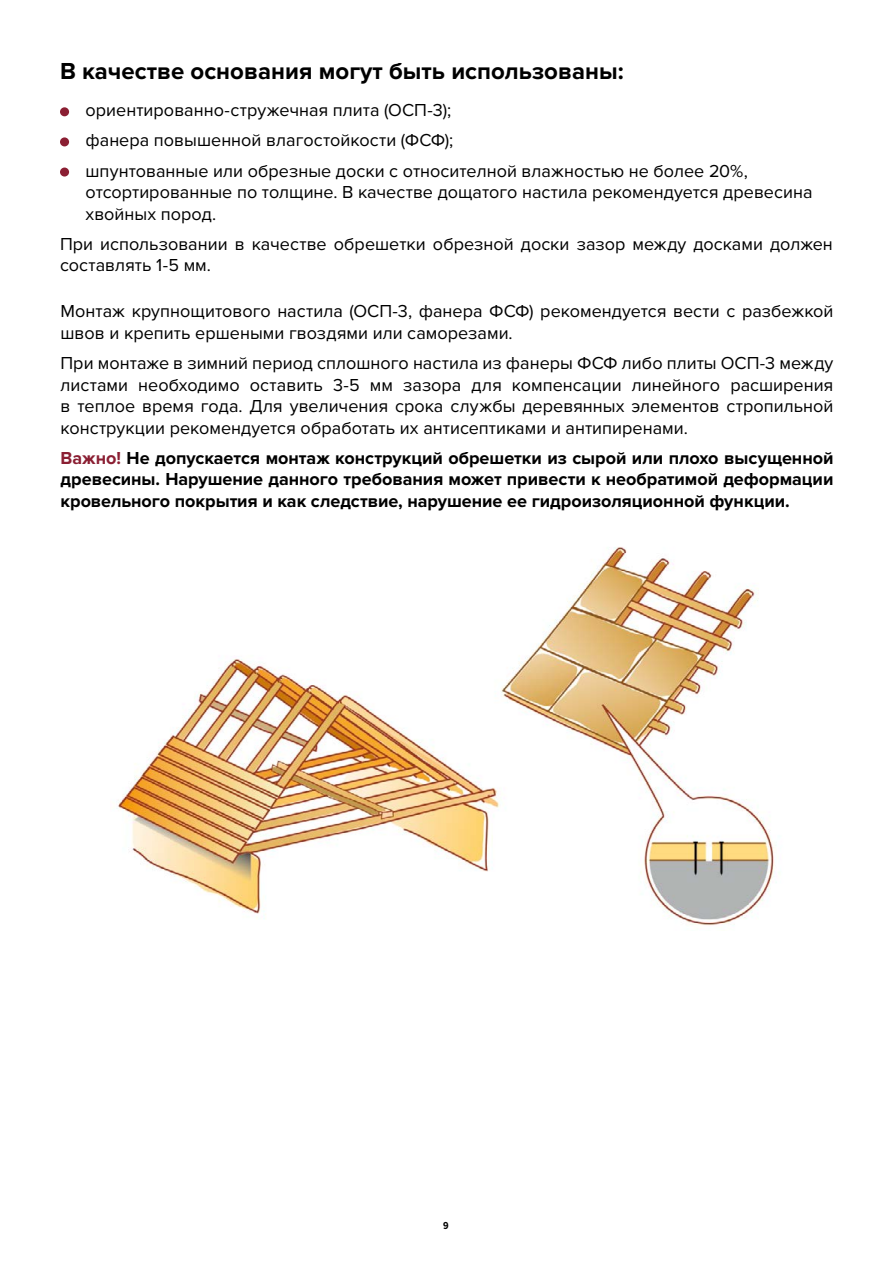
<style>
.page{position:relative;width:893px;height:1263px;background:#fff}
.page>*{position:absolute;margin:0;border:0;box-sizing:border-box;transform-origin:0 0}
.t1{font:700 24px "Proxima Nova";color:#000}
.t2{font:18px/21.6px "Proxima Nova";color:#000}
.t3{font:700 18px/21.6px "Proxima Nova";color:#000;text-align:justify}
.t4{font:700 10.5px "Proxima Nova Cond";color:#000}
.s1{color:#8b1f33}
</style>
<div class="page">
<img style="left:117px;top:547px;width:660px;height:379px">
<div style="left:60px;top:107px;width:9px;height:9px;background:#8b1f33;border-radius:50%"></div>
<div style="left:60px;top:137px;width:9px;height:9px;background:#8b1f33;border-radius:50%"></div>
<div style="left:60px;top:168px;width:9px;height:9px;background:#8b1f33;border-radius:50%"></div>
<h1 class="t1" style="left:60px;top:57px;width:565px">В качестве основания могут быть использованы:</h1>
<p class="t2" style="left:86px;top:96px;width:664px;line-height:30.2px">ориентированно-стружечная плита (ОСП-3);<br>фанера повышенной влагостойкости (ФСФ);<br>шпунтованные или обрезные доски с относителной влажностью не более 20%,</p>
<p class="t2" style="left:86px;top:182px;width:728px">отсортированные по толщине. В качестве дощатого настила рекомендуется древесина хвойных пород.</p>
<p class="t2" style="left:60px;top:233px;width:774px">При использовании в качестве обрешетки обрезной доски зазор между досками должен составлять 1‑5 мм.</p>
<p class="t2" style="left:60px;top:301px;width:774px">Монтаж крупнощитового настила (ОСП-3, фанера ФСФ) рекомендуется вести с разбежкой швов и крепить ершеными гвоздями или саморезами.</p>
<p class="t2" style="left:60px;top:352px;width:774px;text-align:justify">При монтаже в зимний период сплошного настила из фанеры ФСФ либо плиты ОСП-3 между листами необходимо оставить 3-5 мм зазора для компенсации линейного расширения в теплое время года. Для увеличения срока службы деревянных элементов стропильной конструкции рекомендуется обработать их антисептиками и антипиренами.</p>
<p class="t3" style="left:60px;top:447px;width:774px"><span class="s1">Важно!</span> Не допускается монтаж конструкций обрешетки из сырой или плохо высущенной древесины. Нарушение данного требования может привести к необратимой деформации кровельного покрытия и как следствие, нарушение ее гидроизоляционной функции.</p>
<p class="t4" style="left:443px;top:1219px;width:7px">9</p>
</div>
